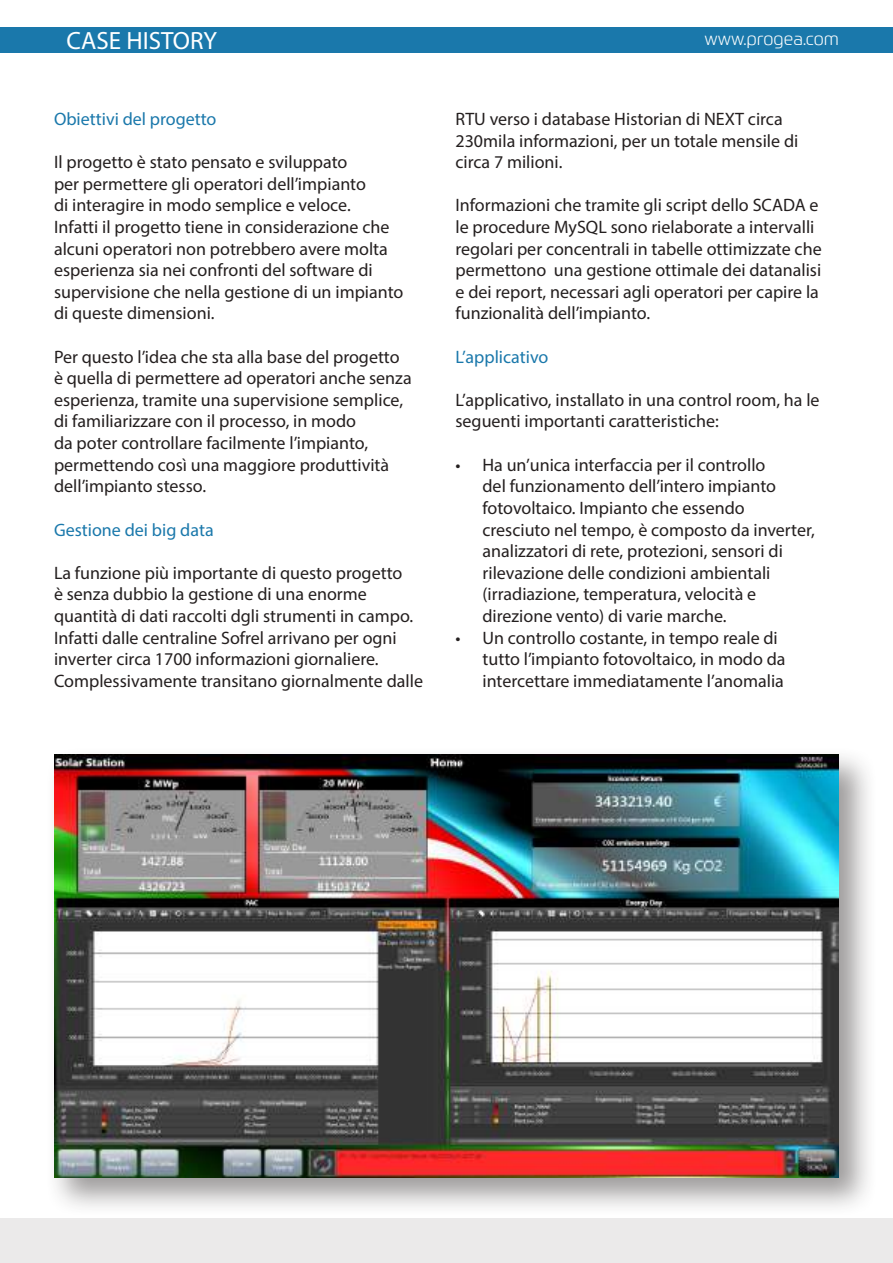
<style>
.page{position:relative;width:893px;height:1263px;background:#fff}
.page>*{position:absolute;margin:0;border:0;box-sizing:border-box;transform-origin:0 0}
.t1{font:25.05px "Myriad Pro";color:#fff}
.t2{font:18px/21.6px "Myriad Pro";color:#241f1f}
.t3{font:18px "Myriad Pro";color:#1a78ab}
.t4{font:300 18px "Prometo";color:#fff}
</style>
<div class="page">
<div style="left:0;top:1218px;width:893px;height:45px;background:#ebeaea"></div>
<div style="left:0;top:27px;width:893px;height:26px;background:#1a78ab"></div>
<div style="left:45px;top:746px;width:833px;height:471px;background:#241f1f;opacity:.45"></div>
<img style="left:54px;top:755px;width:785px;height:422px">
<h1 class="t1" style="left:67px;top:25px;width:152px">CASE HISTORY</h1>
<p class="t4" style="left:705px;top:28px;width:136px">www.progea.com</p>
<p class="t3" style="left:54px;top:108px;width:164px">Obiettivi del progetto</p>
<p class="t2" style="left:54px;top:151px;width:351px">Il progetto è stato pensato e sviluppato<br>per permettere gli operatori dell’impianto<br>di interagire in modo semplice e veloce.<br>Infatti il progetto tiene in considerazione che alcuni operatori non potrebbero avere molta esperienza sia nei confronti del software di supervisione che nella gestione di un impianto di queste dimensioni.</p>
<p class="t2" style="left:54px;top:346px;width:359px">Per questo l’idea che sta alla base del progetto è quella di permettere ad operatori anche senza esperienza, tramite una supervisione semplice, di familiarizzare con il processo, in modo<br>da poter controllare facilmente l’impianto, permettendo così una maggiore produttività dell’impianto stesso.</p>
<p class="t3" style="left:54px;top:518px;width:161px">Gestione dei big data</p>
<p class="t2" style="left:54px;top:562px;width:370px">La funzione più importante di questo progetto<br>è senza dubbio la gestione di una enorme quantità di dati raccolti dgli strumenti in campo.<br>Infatti dalle centraline Sofrel arrivano per ogni inverter circa 1700 informazioni giornaliere.<br>Complessivamente transitano giornalmente dalle</p>
<p class="t2" style="left:455px;top:108px;width:344px">RTU verso i database Historian di NEXT circa<br>230mila informazioni, per un totale mensile di circa 7 milioni.</p>
<p class="t2" style="left:455px;top:194px;width:368px">Informazioni che tramite gli script dello SCADA e le procedure MySQL sono rielaborate a intervalli regolari per concentrali in tabelle ottimizzate che permettono una gestione ottimale dei datanalisi e dei report, necessari agli operatori per capire la funzionalità dell’impianto.</p>
<p class="t3" style="left:455px;top:346px;width:94px">L’applicativo</p>
<p class="t2" style="left:455px;top:389px;width:366px">L’applicativo, installato in una control room, ha le seguenti importanti caratteristiche:</p>
<p class="t2" style="left:482px;top:454px;width:334px;text-indent:-27px">• Ha un’unica interfaccia per il controllo<br>del funzionamento dell’intero impianto fotovoltaico. Impianto che essendo cresciuto nel tempo, è composto da inverter, analizzatori di rete, protezioni, sensori di rilevazione delle condizioni ambientali (irradiazione, temperatura, velocità e direzione vento) di varie marche.</p>
<p class="t2" style="left:482px;top:626px;width:305px;text-indent:-27px">• Un controllo costante, in tempo reale di tutto l’impianto fotovoltaico, in modo da intercettare immediatamente l’anomalia</p>
</div>
